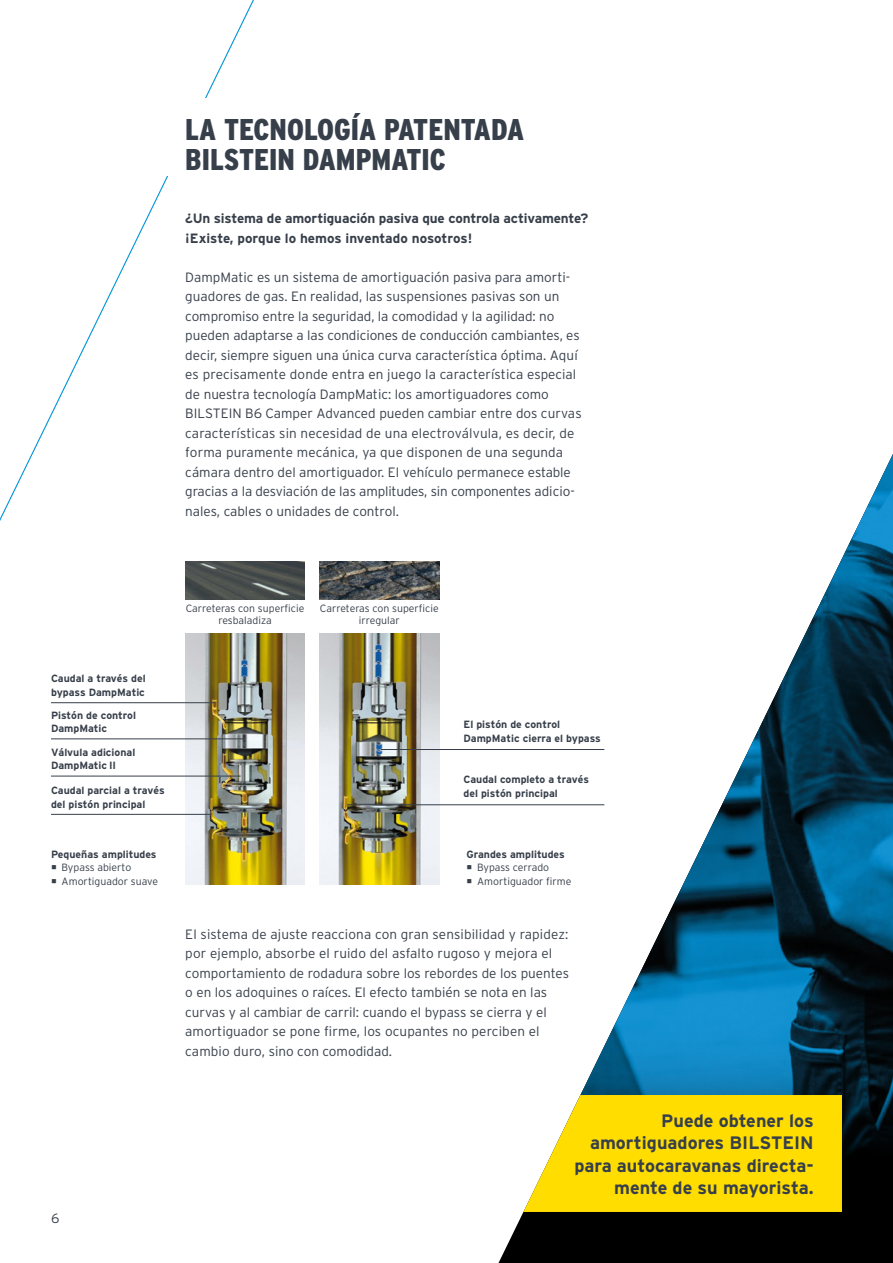
<style>
.page{position:relative;width:893px;height:1263px;background:#fff}
.page>*{position:absolute;margin:0;border:0;box-sizing:border-box;transform-origin:0 0}
.t1{font:900 30px/30px "Interstate Condensed";color:#373f4a}
.t2{font:700 18px/22.5px "Interstate";color:#373f4a;text-align:right}
.t3{font:300 13.5px/19.5px "Interstate";color:#373f4a}
.t4{font:700 13.5px/19.5px "Interstate";letter-spacing:-.01em;color:#373f4a}
.t5{font:700 10.5px/13.5px "Interstate";color:#373f4a}
.t6{font:300 10.5px/12px "Interstate";color:#373f4a;text-align:center}
</style>
<div class="page">
<svg style="left:498px;top:1158px;width:395px;height:105px;background:#151515"></svg>
<img style="left:498px;top:454px;width:395px;height:704px">
<svg style="left:0;top:0;width:254px;height:521px"></svg>
<img style="left:185px;top:634px;width:120px;height:250px">
<img style="left:320px;top:634px;width:119px;height:250px">
<hr style="left:51px;top:702px;width:164px;height:1px;background:#373f4a">
<hr style="left:51px;top:738px;width:193px;height:1px;background:#373f4a">
<hr style="left:381px;top:749px;width:223px;height:1px;background:#373f4a">
<hr style="left:347px;top:804px;width:257px;height:1px;background:#373f4a">
<hr style="left:51px;top:814px;width:160px;height:1px;background:#373f4a">
<hr style="left:51px;top:776px;width:190px;height:1px;background:#373f4a">
<div style="left:147px;top:98px;width:426px;height:77px;background:#fff"></div>
<img style="left:185px;top:561px;width:120px;height:39px">
<img style="left:320px;top:561px;width:119px;height:39px">
<svg style="left:523px;top:1095px;width:319px;height:117px;background:#fedf16"></svg>
<h1 class="t1" style="left:185px;top:114px;width:340px">LA TECNOLOGÍA PATENTADA<br>BILSTEIN DAMPMATIC</h1>
<p class="t4" style="left:185px;top:209px;width:404px">¿Un sistema de amortiguación pasiva que controla activamente? ¡Existe, porque lo hemos inventado nosotros!</p>
<p class="t3" style="left:185px;top:267px;width:398px">DampMatic es un sistema de amortiguación pasiva para amorti&shy;guadores de gas. En realidad, las suspensiones pasivas son un compromiso entre la seguridad, la comodidad y la agilidad: no pueden adaptarse a las condiciones de conducción cambiantes, es decir, siempre siguen una única curva característica óptima. Aquí es precisamente donde entra en juego la característica especial de nuestra tecnología DampMatic: los amortiguadores como BILSTEIN B6 Camper Advanced pueden cambiar entre dos curvas características sin necesidad de una electroválvula, es decir, de forma puramente mecánica, ya que disponen de una segunda cámara dentro del amortiguador. El vehículo permanece estable gracias a la desviación de las amplitudes, sin componentes adicio&shy;nales, cables o unidades de control.</p>
<p class="t5" style="left:51px;top:672px;width:96px">Caudal a través del bypass DampMatic</p>
<p class="t6" style="left:186px;top:602px;width:120px">Carreteras con superficie resbaladiza</p>
<p class="t6" style="left:320px;top:602px;width:120px">Carreteras con superficie irregular</p>
<p class="t5" style="left:51px;top:708px;width:87px">Pistón de control<br>DampMatic</p>
<p class="t5" style="left:463px;top:718px;width:139px">El pistón de control<br>DampMatic cierra el bypass</p>
<p class="t5" style="left:51px;top:745px;width:86px">Válvula adicional<br>DampMatic II</p>
<p class="t5" style="left:51px;top:783px;width:115px">Caudal parcial a través del pistón principal</p>
<p class="t5" style="left:51px;top:847px;width:107px">Pequeñas amplitudes</p>
<p class="t6" style="left:51px;top:861px;width:82px">○ Bypass abierto</p>
<p class="t6" style="left:51px;top:875px;width:109px">○ Amortiguador suave</p>
<p class="t5" style="left:463px;top:773px;width:127px">Caudal completo a través del pistón principal</p>
<p class="t5" style="left:466px;top:847px;width:100px">Grandes amplitudes</p>
<p class="t6" style="left:466px;top:861px;width:84px">○ Bypass cerrado</p>
<p class="t6" style="left:466px;top:875px;width:106px">○ Amortiguador firme</p>
<p class="t3" style="left:185px;top:924px;width:385px">El sistema de ajuste reacciona con gran sensibilidad y rapidez: por ejemplo, absorbe el ruido del asfalto rugoso y mejora el comportamiento de rodadura sobre los rebordes de los puentes o en los adoquines o raíces. El efecto también se nota en las curvas y al cambiar de carril: cuando el bypass se cierra y el amortiguador se pone firme, los ocupantes no perciben el cambio duro, sino con comodidad.</p>
<p class="t3" style="left:51px;top:1208px;width:10px">6</p>
<h2 class="t2" style="left:574px;top:1109px;width:241px">Puede obtener los amortiguadores BILSTEIN para autocaravanas directa&shy;mente de su mayorista.</h2>
</div>
